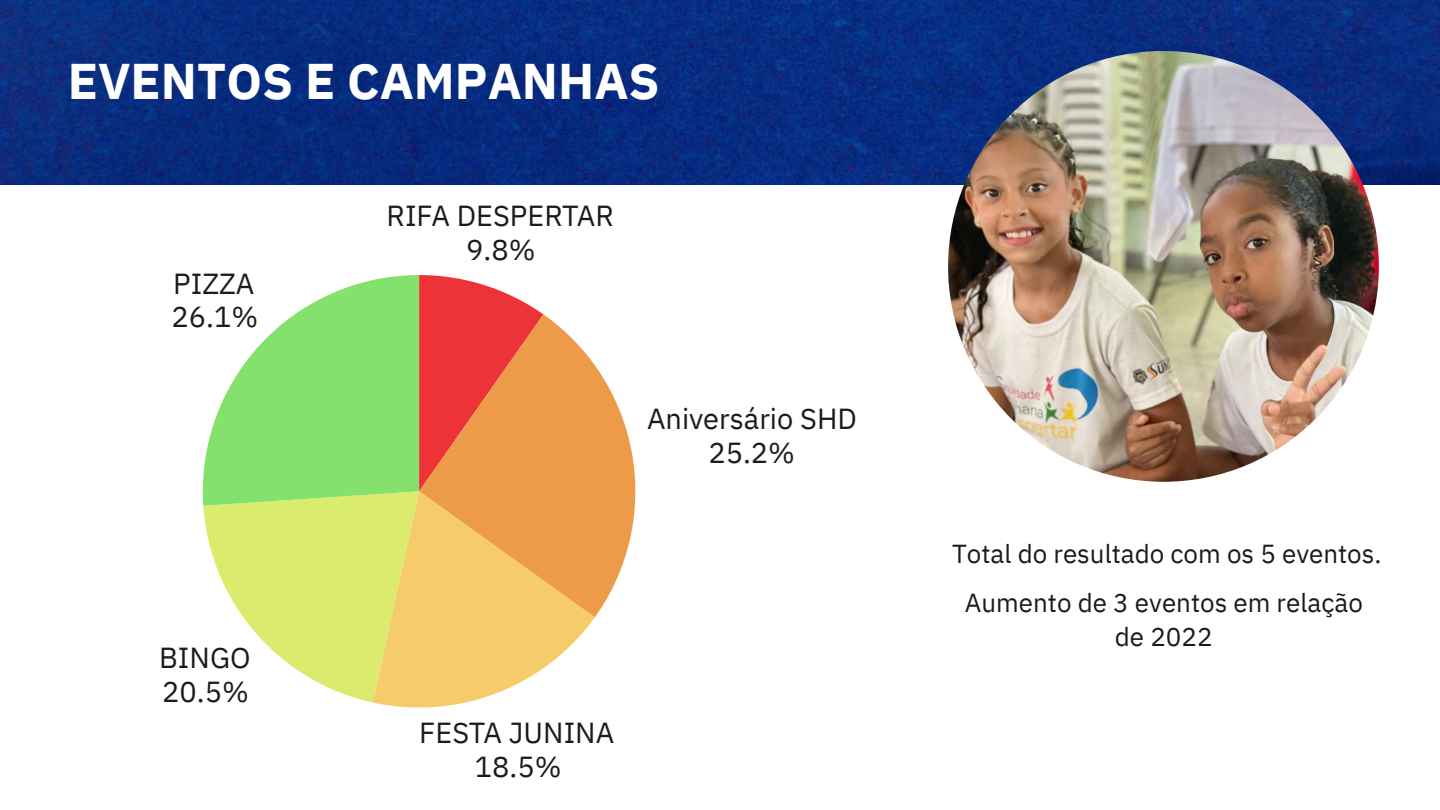
<style>
.page{position:relative;width:1440px;height:810px;background:#fff}
.page>*{position:absolute;margin:0;border:0;box-sizing:border-box;transform-origin:0 0}
.t1{font:700 50px "IBM Plex Sans";color:#fff}
.t2{font:28.9px/34px "IBM Plex Sans";color:#1b1b1b;text-align:center}
.t3{font:26px/49.2px "IBM Plex Sans";color:#1b1b1b;text-align:center}
</style>
<div class="page">
<img style="left:0;top:0;width:1440px;height:184px">
<svg style="left:543px;top:314px;width:92px;height:303px;fill:#ed9a49"></svg>
<svg style="left:373px;top:491px;width:222px;height:217px"></svg>
<svg style="left:203px;top:275px;width:340px;height:427px;background:#ecbb70"></svg>
<svg style="left:203px;top:275px;width:216px;height:231px;fill:#83e16c"></svg>
<img style="left:948px;top:51px;width:431px;height:431px;border-radius:50%">
<h1 class="t1" style="left:68px;top:42px;width:594px">EVENTOS E CAMPANHAS</h1>
<p class="t2" style="left:172px;top:264px;width:88px;line-height:33.5px;text-align:left">PIZZA<br>26.1%</p>
<p class="t2" style="left:159px;top:638px;width:93px;text-align:left">BINGO<br>20.5%</p>
<p class="t2" style="left:386px;top:197px;width:229px">RIFA DESPERTAR<br>9.8%</p>
<p class="t2" style="left:647px;top:400px;width:211px">Aniversário SHD<br>25.2%</p>
<p class="t2" style="left:419px;top:713px;width:196px">FESTA JUNINA<br>18.5%</p>
<p class="t3" style="left:952px;top:527px;width:431px">Total do resultado com os 5 eventos.<br>Aumento de 3 eventos em relação</p>
<p class="t3" style="left:1115px;top:610px;width:99px">de 2022</p>
</div>
